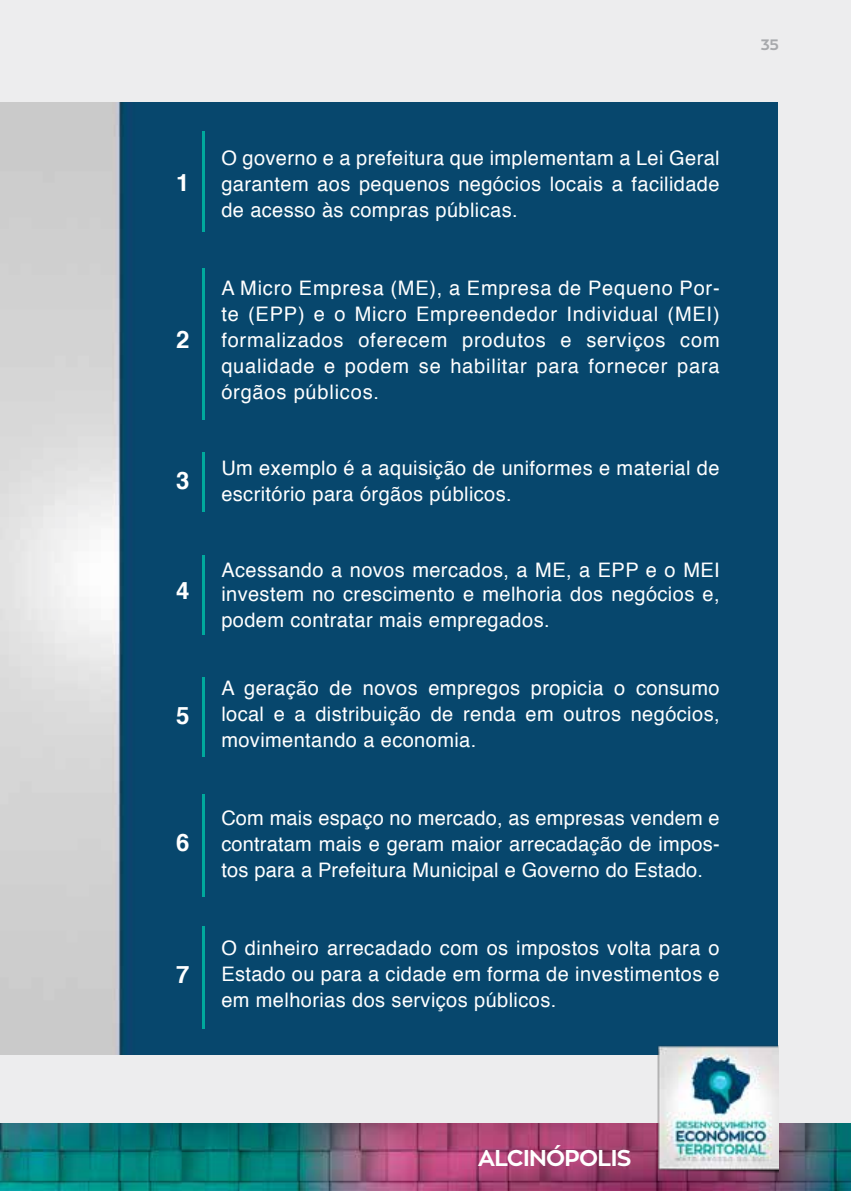
<style>
.page{position:relative;width:851px;height:1191px;background:#fff}
.page>*{position:absolute;margin:0;border:0;box-sizing:border-box;transform-origin:0 0}
.t1{font:700 24px "Helvetica";color:#fff}
.t2{font:700 22.8px "Zona Pro";letter-spacing:-.03em;color:#fff}
.t3{font:20px/26px "Helvetica";letter-spacing:.02em;color:#fff;text-align:justify}
.t4{font:700 15px "Zona Pro";color:#a7a9ac}
</style>
<div class="page">
<div style="left:0;top:0;width:850px;height:1191px;background:#ededee"></div>
<img style="left:0;top:102px;width:777px;height:952px">
<img style="left:0;top:1123px;width:850px;height:68px">
<img style="left:655px;top:1043px;width:123px;height:130px">
<hr style="left:202px;top:132px;width:3px;height:100px;background:#00a99d">
<hr style="left:202px;top:268px;width:3px;height:151px;background:#00a99d">
<hr style="left:202px;top:452px;width:3px;height:60px;background:#00a99d">
<hr style="left:202px;top:677px;width:3px;height:79px;background:#00a99d">
<hr style="left:202px;top:794px;width:3px;height:102px;background:#00a99d">
<hr style="left:202px;top:926px;width:3px;height:103px;background:#00a99d">
<hr style="left:202px;top:555px;width:3px;height:79px;background:#00a99d">
<p class="t1" style="left:176px;top:163px;width:15px">1</p>
<p class="t1" style="left:176px;top:320px;width:15px">2</p>
<p class="t1" style="left:176px;top:461px;width:15px">3</p>
<p class="t1" style="left:176px;top:571px;width:15px">4</p>
<p class="t1" style="left:176px;top:696px;width:15px">5</p>
<p class="t1" style="left:176px;top:822px;width:15px">6</p>
<p class="t1" style="left:176px;top:955px;width:15px">7</p>
<p class="t3" style="left:221px;top:145px;width:500px">O governo e a prefeitura que implementam a Lei Geral garantem aos pequenos negócios locais a facilidade de acesso às compras públicas.</p>
<p class="t3" style="left:221px;top:275px;width:500px">A Micro Empresa (ME), a Empresa de Pequeno Por&shy;te (EPP) e o Micro Empreendedor Individual (MEI) formalizados oferecem produtos e serviços com qualidade e podem se habilitar para fornecer para órgãos públicos.</p>
<p class="t3" style="left:221px;top:455px;width:499px">Um exemplo é a aquisição de uniformes e material de escritório para órgãos públicos.</p>
<p class="t3" style="left:221px;top:558px;width:500px;line-height:24px">Acessando a novos mercados, a ME, a EPP e o MEI investem no crescimento e melhoria dos negócios e,</p>
<p class="t3" style="left:221px;top:607px;width:330px">podem contratar mais empregados.</p>
<p class="t3" style="left:221px;top:675px;width:499px">A geração de novos empregos propicia o consumo local e a distribuição de renda em outros negócios, movimentando a economia.</p>
<p class="t3" style="left:221px;top:805px;width:499px">Com mais espaço no mercado, as empresas vendem e contratam mais e geram maior arrecadação de impos&shy;tos para a Prefeitura Municipal e Governo do Estado.</p>
<p class="t3" style="left:221px;top:935px;width:500px">O dinheiro arrecadado com os impostos volta para o Estado ou para a cidade em forma de investimentos e em melhorias dos serviços públicos.</p>
<p class="t4" style="left:760px;top:35px;width:20px">35</p>
<p class="t2" style="left:478px;top:1143px;width:155px">ALCINÓPOLIS</p>
</div>
